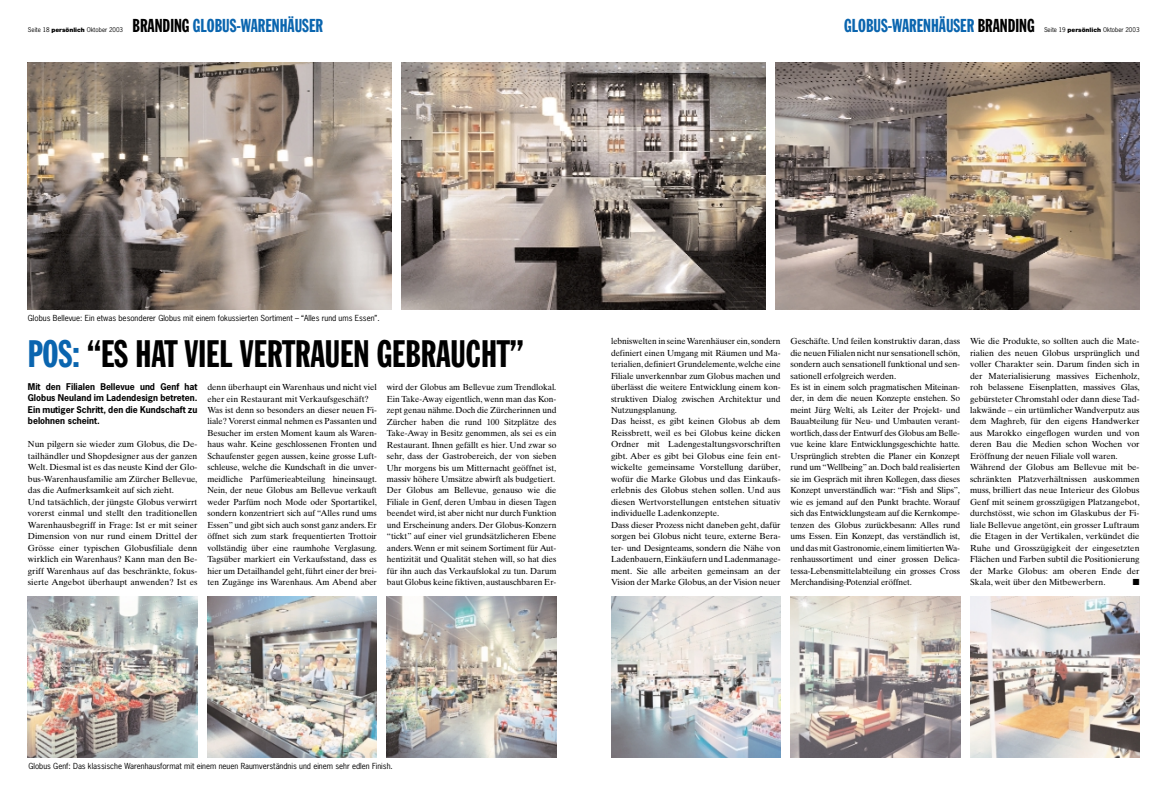
<style>
.page{position:relative;width:1166px;height:794px;background:#fff}
.page>*{position:absolute;margin:0;border:0;box-sizing:border-box;transform-origin:0 0}
.t1{font:37.62px "Franklin Gothic Extra Cond";color:#000}
.t2{font:18.38px "Franklin Gothic Extra Cond";color:#0a65af}
.t3{font:8.75px/11.5px "Times Ten";letter-spacing:-.005em;color:#000}
.t4{font:700 8.75px/11.5px "News Gothic";color:#000;text-align:justify}
.t5{font:8.75px "Zapf Dingbats";color:#000}
.t6{font:7.88px "News Gothic";color:#000}
.t7{font:6.12px "News Gothic";color:#000}
.s1{font-family:"Helvetica Neue";font-weight:900}
.s2{color:#000}
.s3{color:#0a65af}
</style>
<div class="page">
<img style="left:28px;top:62px;width:364px;height:247px">
<img style="left:775px;top:62px;width:364px;height:247px">
<img style="left:28px;top:597px;width:169px;height:160px">
<img style="left:970px;top:597px;width:169px;height:160px">
<img style="left:207px;top:597px;width:170px;height:160px">
<img style="left:387px;top:597px;width:169px;height:160px">
<img style="left:790px;top:597px;width:170px;height:160px">
<img style="left:611px;top:597px;width:169px;height:160px">
<img style="left:402px;top:62px;width:363px;height:247px">
<p class="t7" style="left:28px;top:28px;width:97px">Seite 18 <span class="s1">persönlich</span> Oktober 2003</p>
<h2 class="t2" style="left:133px;top:19px;width:192px"><span class="s2">BRANDING</span> GLOBUS-WARENHÄUSER</h2>
<h2 class="t2" style="left:844px;top:19px;width:192px">GLOBUS-WARENHÄUSER <span class="s2">BRANDING</span></h2>
<p class="t7" style="left:1044px;top:28px;width:97px">Seite 19 <span class="s1">persönlich</span> Oktober 2003</p>
<p class="t6" style="left:28px;top:315px;width:353px">Globus Bellevue: Ein etwas besonderer Globus mit einem fokussierten Sortiment – “Alles rund ums Essen”.</p>
<h1 class="t1" style="left:28px;top:340px;width:497px"><span class="s3">POS:</span> “ES HAT VIEL VERTRAUEN GEBRAUCHT”</h1>
<p class="t4" style="left:28px;top:382px;width:171px">Mit den Filialen Bellevue und Genf hat Globus Neuland im Ladendesign betreten.<br>Ein mutiger Schritt, den die Kundschaft zu belohnen scheint.</p>
<p class="t3" style="left:28px;top:439px;width:171px">Nun pilgern sie wieder zum Globus, die De&shy;tailhändler und Shopdesigner aus der ganzen Welt. Diesmal ist es das neuste Kind der Glo&shy;bus-Warenhausfamilie am Zürcher Bellevue, das die Aufmerksamkeit auf sich zieht.<br>Und tatsächlich, der jüngste Globus verwirrt vorerst einmal und stellt den traditionellen Warenhausbegriff in Frage: Ist er mit seiner Dimension von nur rund einem Drittel der Grösse einer typischen Globusfiliale denn wirklich ein Warenhaus? Kann man den Be&shy;griff Warenhaus auf das beschränkte, fokus&shy;sierte Angebot überhaupt anwenden? Ist es</p>
<p class="t3" style="left:207px;top:382px;width:171px">denn überhaupt ein Warenhaus und nicht viel eher ein Restaurant mit Verkaufsgeschäft?<br>Was ist denn so besonders an dieser neuen Fi&shy;liale? Vorerst einmal nehmen es Passanten und Besucher im ersten Moment kaum als Waren&shy;haus wahr. Keine geschlossenen Fronten und Schaufenster gegen aussen, keine grosse Luft&shy;schleuse, welche die Kundschaft in die unver&shy;meidliche Parfümerieabteilung hineinsaugt.<br>Nein, der neue Globus am Bellevue verkauft weder Parfüm noch Mode oder Sportartikel, sondern konzentriert sich auf “Alles rund ums Essen” und gibt sich auch sonst ganz anders. Er öffnet sich zum stark frequentierten Trottoir vollständig über eine raumhohe Verglasung.<br>Tagsüber markiert ein Verkaufsstand, dass es hier um Detailhandel geht, führt einer der brei&shy;ten Zugänge ins Warenhaus. Am Abend aber</p>
<p class="t3" style="left:387px;top:382px;width:171px">wird der Globus am Bellevue zum Trendlokal.<br>Ein Take-Away eigentlich, wenn man das Kon&shy;zept genau nähme. Doch die Zürcherinnen und Zürcher haben die rund 100 Sitzplätze des Take-Away in Besitz genommen, als sei es ein Restaurant. Ihnen gefällt es hier. Und zwar so sehr, dass der Gastrobereich, der von sieben Uhr morgens bis um Mitternacht geöffnet ist, massiv höhere Umsätze abwirft als budgetiert.<br>Der Globus am Bellevue, genauso wie die Filiale in Genf, deren Umbau in diesen Tagen beendet wird, ist aber nicht nur durch Funktion und Erscheinung anders. Der Globus-Konzern “tickt” auf einer viel grundsätzlicheren Ebene anders. Wenn er mit seinem Sortiment für Aut&shy;hentizität und Qualität stehen will, so hat dies für ihn auch das Verkaufslokal zu tun. Darum baut Globus keine fiktiven, austauschbaren Er-</p>
<p class="t3" style="left:611px;top:336px;width:171px">lebniswelten in seine Warenhäuser ein, sondern definiert einen Umgang mit Räumen und Ma&shy;terialien, definiert Grundelemente, welche eine Filiale unverkennbar zum Globus machen und überlässt die weitere Entwicklung einem kon&shy;struktiven Dialog zwischen Architektur und Nutzungsplanung.<br>Das heisst, es gibt keinen Globus ab dem Reissbrett, weil es bei Globus keine dicken Ordner mit Ladengestaltungsvorschriften gibt. Aber es gibt bei Globus eine fein ent&shy;wickelte gemeinsame Vorstellung darüber, wofür die Marke Globus und das Einkaufs&shy;erlebnis des Globus stehen sollen. Und aus diesen Wertvorstellungen entstehen situativ individuelle Ladenkonzepte.<br>Dass dieser Prozess nicht daneben geht, dafür sorgen bei Globus nicht teure, externe Bera&shy;ter- und Designteams, sondern die Nähe von Ladenbauern, Einkäufern und Ladenmanage&shy;ment. Sie alle arbeiten gemeinsam an der Vision der Marke Globus, an der Vision neuer</p>
<p class="t3" style="left:790px;top:336px;width:171px">Geschäfte. Und feilen konstruktiv daran, dass die neuen Filialen nicht nur sensationell schön, sondern auch sensationell funktional und sen&shy;sationell erfolgreich werden.<br>Es ist in einem solch pragmatischen Miteinan&shy;der, in dem die neuen Konzepte enstehen. So meint Jürg Welti, als Leiter der Projekt- und Bauabteilung für Neu- und Umbauten verant&shy;wortlich,dass der Entwurf des Globus am Belle&shy;vue keine klare Entwicklungsgeschichte hatte.<br>Ursprünglich strebten die Planer ein Konzept rund um “Wellbeing” an. Doch bald realisierten sie im Gespräch mit ihren Kollegen, dass dieses Konzept unverständlich war: “Fish and Slips”, wie es jemand auf den Punkt brachte. Worauf sich das Entwicklungsteam auf die Kernkompe&shy;tenzen des Globus zurückbesann: Alles rund ums Essen. Ein Konzept, das verständlich ist, und das mit Gastronomie, einem limitierten Wa&shy;renhaussortiment und einer grossen Delica&shy;tessa-Lebensmittelabteilung ein grosses Cross Merchandising-Potenzial eröffnet.</p>
<p class="t3" style="left:970px;top:336px;width:171px">Wie die Produkte, so sollten auch die Mate&shy;rialien des neuen Globus ursprünglich und voller Charakter sein. Darum finden sich in der Materialisierung massives Eichenholz, roh belassene Eisenplatten, massives Glas, gebürsteter Chromstahl oder dann diese Tad&shy;lakwände – ein urtümlicher Wandverputz aus dem Maghreb, für den eigens Handwerker aus Marokko eingeflogen wurden und von deren Bau die Medien schon Wochen vor Eröffnung der neuen Filiale voll waren.<br>Während der Globus am Bellevue mit be&shy;schränkten Platzverhältnissen auskommen muss, brilliert das neue Interieur des Globus Genf mit seinem grosszügigen Platzangebot, durchstösst, wie schon im Glaskubus der Fi&shy;liale Bellevue angetönt, ein grosser Luftraum die Etagen in der Vertikalen, verkündet die Ruhe und Grosszügigkeit der eingesetzten Flächen und Farben subtil die Positionierung der Marke Globus: am oberen Ende der Skala, weit über den Mitbewerbern.</p>
<p class="t5" style="left:1132px;top:578px;width:8px">■</p>
<p class="t6" style="left:28px;top:763px;width:366px">Globus Genf: Das klassische Warenhausformat mit einem neuen Raumverständnis und einem sehr edlen Finish.</p>
</div>
